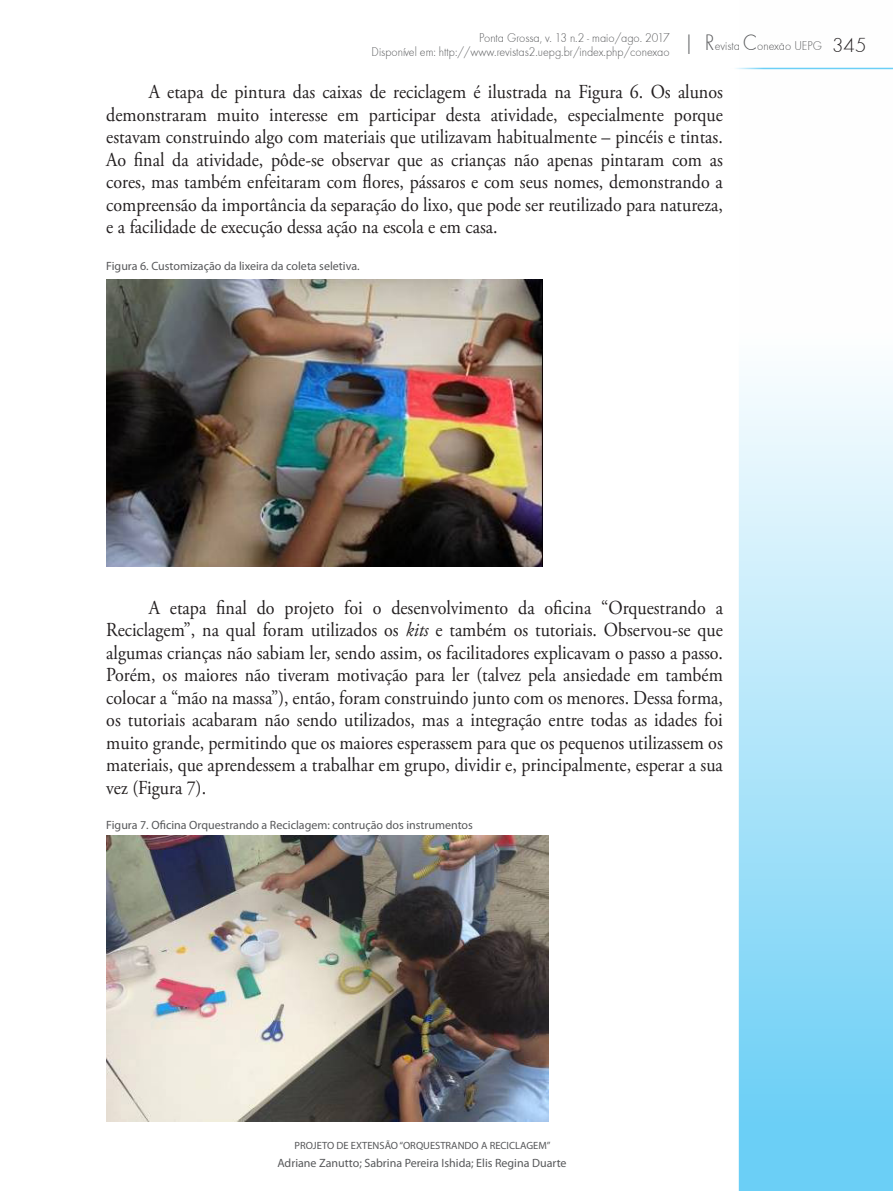
<style>
.page{position:relative;width:893px;height:1191px;background:#fff}
.page>*{position:absolute;margin:0;border:0;box-sizing:border-box;transform-origin:0 0}
.t1{font:21px "Futura TEE Ligh";color:#231f20}
.t2{font:19.8px/22.5px "Adobe Garamond Pro";color:#231f20;text-align:justify;scale:.91 1}
.t3{font:13.2px/14.4px "Futura TEE Ligh";color:#57585a;scale:.91 1}
.t4{font:12px "Myriad Pro";color:#57585a}
.t5{font:10.5px "Myriad Pro";color:#57585a}
.s1{font-style:italic}
</style>
<div class="page">
<svg style="left:739px;top:67px;width:154px;height:1124px"></svg>
<hr style="left:730px;top:68px;width:163px;height:1px;background:#6bcff6">
<img style="left:106px;top:280px;width:437px;height:286px">
<img style="left:106px;top:835px;width:443px;height:286px">
<p class="t3" style="left:372px;top:30px;width:496px;text-indent:108px">Ponta Grossa, v. 13 n.2 - maio/ago. 2017<br>Disponível em: http://www.revistas2.uepg.br/index.php/conexao <sup>|</sup> <sup>R</sup>evista <sup>C</sup>onexao UEPG</p>
<p class="t3" style="left:781px;top:35px;width:4px">-</p>
<p class="t2" style="left:106px;top:81px;width:679px;text-indent:43px">A etapa de pintura das caixas de reciclagem é ilustrada na Figura 6. Os alunos demonstraram muito interesse em participar desta atividade, especialmente porque estavam construindo algo com materiais que utilizavam habitualmente – pincéis e tintas.<br>Ao final da atividade, pôde-se observar que as crianças não apenas pintaram com as cores, mas também enfeitaram com flores, pássaros e com seus nomes, demonstrando a compreensão da importância da separação do lixo, que pode ser reutilizado para natureza, e a facilidade de execução dessa ação na escola e em casa.</p>
<p class="t4" style="left:106px;top:258px;width:255px">Figura 6. Customização da lixeira da coleta seletiva.</p>
<p class="t1" style="left:832px;top:33px;width:36px">345</p>
<p class="t2" style="left:106px;top:597px;width:679px;text-indent:43px">A etapa final do projeto foi o desenvolvimento da oficina “Orquestrando a Reciclagem”, na qual foram utilizados os <span class="s1">kits</span> e também os tutoriais. Observou-se que algumas crianças não sabiam ler, sendo assim, os facilitadores explicavam o passo a passo.<br>Porém, os maiores não tiveram motivação para ler (talvez pela ansiedade em também colocar a “mão na massa”), então, foram construindo junto com os menores. Dessa forma, os tutoriais acabaram não sendo utilizados, mas a integração entre todas as idades foi muito grande, permitindo que os maiores esperassem para que os pequenos utilizassem os materiais, que aprendessem a trabalhar em grupo, dividir e, principalmente, esperar a sua vez (Figura 7).</p>
<p class="t4" style="left:106px;top:817px;width:368px">Figura 7. Oficina Orquestrando a Reciclagem: contrução dos instrumentos</p>
<p class="t5" style="left:294px;top:1138px;width:258px">PROJETO DE EXTENSÃO “ORQUESTRANDO A RECICLAGEM”</p>
<p class="t4" style="left:277px;top:1156px;width:291px">Adriane Zanutto; Sabrina Pereira Ishida; Elis Regina Duarte</p>
</div>
